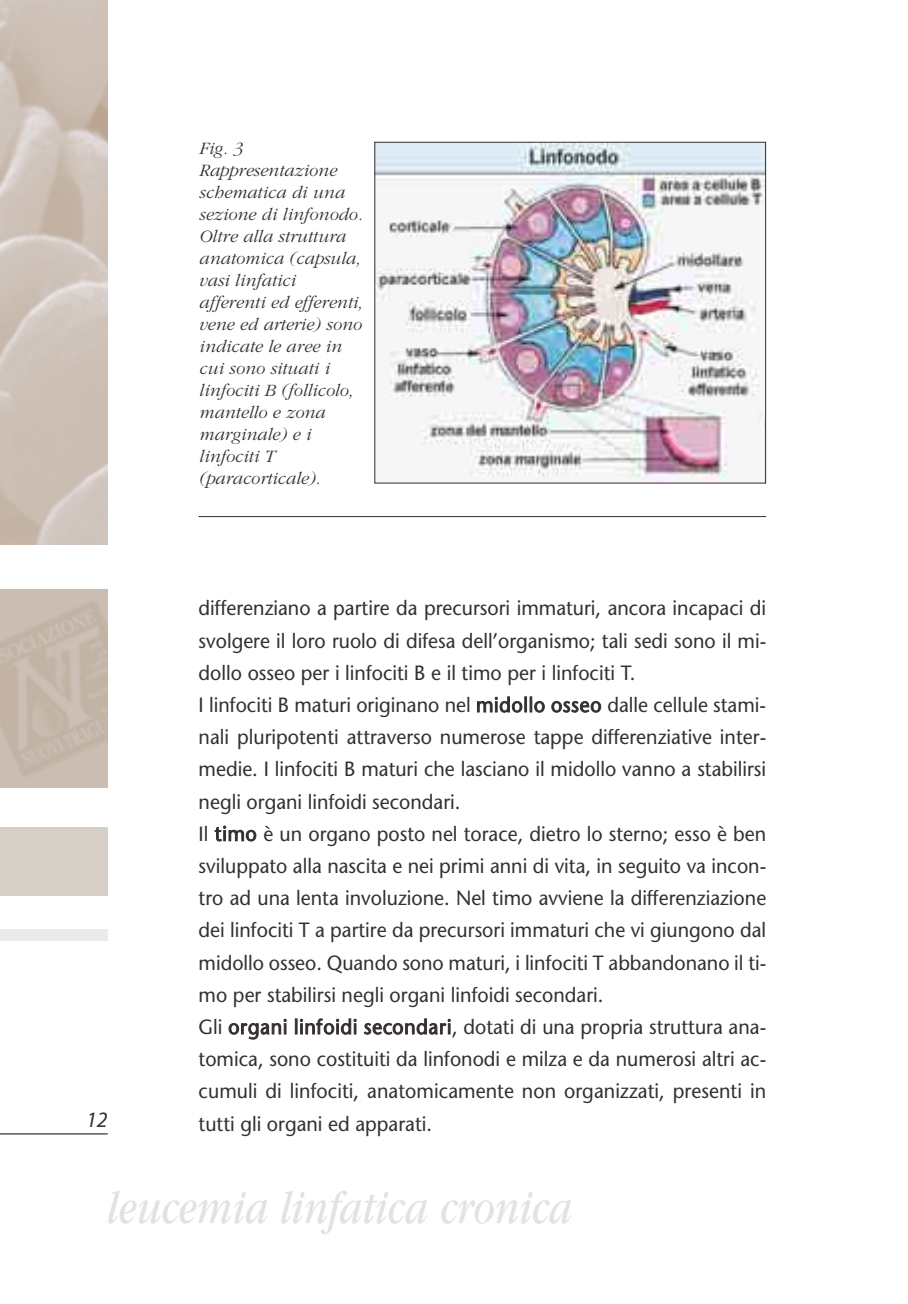
<style>
.page{position:relative;width:908px;height:1304px;background:#fff}
.page>*{position:absolute;margin:0;border:0;box-sizing:border-box;transform-origin:0 0}
.t1{font:italic 50px "Garamond";color:#e5e1e0;scale:.8 1}
.t2{font:italic 22px "Myriad";color:#352f30}
.t3{font:20.6px/32.2px "Stone Sans";color:#352f30;scale:.95 1}
.t4{font:italic 300 18px/22px "Garamond";color:#352f30}
</style>
<div class="page">
<hr style="left:0;top:1133px;width:108px;height:1px;background:#352f30">
<img style="left:0;top:0;width:108px;height:544px">
<div style="left:0;top:590px;width:108px;height:198px;background:#c9beb1"></div>
<div style="left:0;top:828px;width:108px;height:68px;background:#d6cfc8"></div>
<div style="left:0;top:930px;width:108px;height:11px;background:#edeaea"></div>
<hr style="left:198px;top:516px;width:567px;height:1px;background:#352f30">
<img style="left:376px;top:144px;width:387px;height:338px">
<p class="t4" style="left:198px;top:139px;width:165px">Fig. 3<br>Rappresentazione schematica di una sezione di linfonodo.<br>Oltre alla struttura anatomica (capsula, vasi linfatici afferenti ed efferenti, vene ed arterie) sono indicate le aree in cui sono situati i linfociti B (follicolo, mantello e zona marginale) e i linfociti T (paracorticale).</p>
<p class="t3" style="left:198px;top:594px;width:598px">differenziano a partire da precursori immaturi, ancora incapaci di svolgere il loro ruolo di difesa dell’organismo; tali sedi sono il mi&shy;dollo osseo per i linfociti B e il timo per i linfociti T.<br>I linfociti B maturi originano nel midollo osseo dalle cellule stami&shy;nali pluripotenti attraverso numerose tappe differenziative inter&shy;medie. I linfociti B maturi che lasciano il midollo vanno a stabilirsi negli organi linfoidi secondari.<br>Il timo è un organo posto nel torace, dietro lo sterno; esso è ben sviluppato alla nascita e nei primi anni di vita, in seguito va incon&shy;tro ad una lenta involuzione. Nel timo avviene la differenziazione dei linfociti T a partire da precursori immaturi che vi giungono dal midollo osseo. Quando sono maturi, i linfociti T abbandonano il ti&shy;mo per stabilirsi negli organi linfoidi secondari.<br>Gli organi linfoidi secondari, dotati di una propria struttura ana&shy;tomica, sono costituiti da linfonodi e milza e da numerosi altri ac&shy;cumuli di linfociti, anatomicamente non organizzati, presenti in</p>
<p class="t2" style="left:86px;top:1111px;width:23px">12</p>
<p class="t3" style="left:198px;top:1109px;width:247px">tutti gli organi ed apparati.</p>
<h1 class="t1" style="left:108px;top:1191px;width:582px">leucemia linfatica cronica</h1>
</div>
